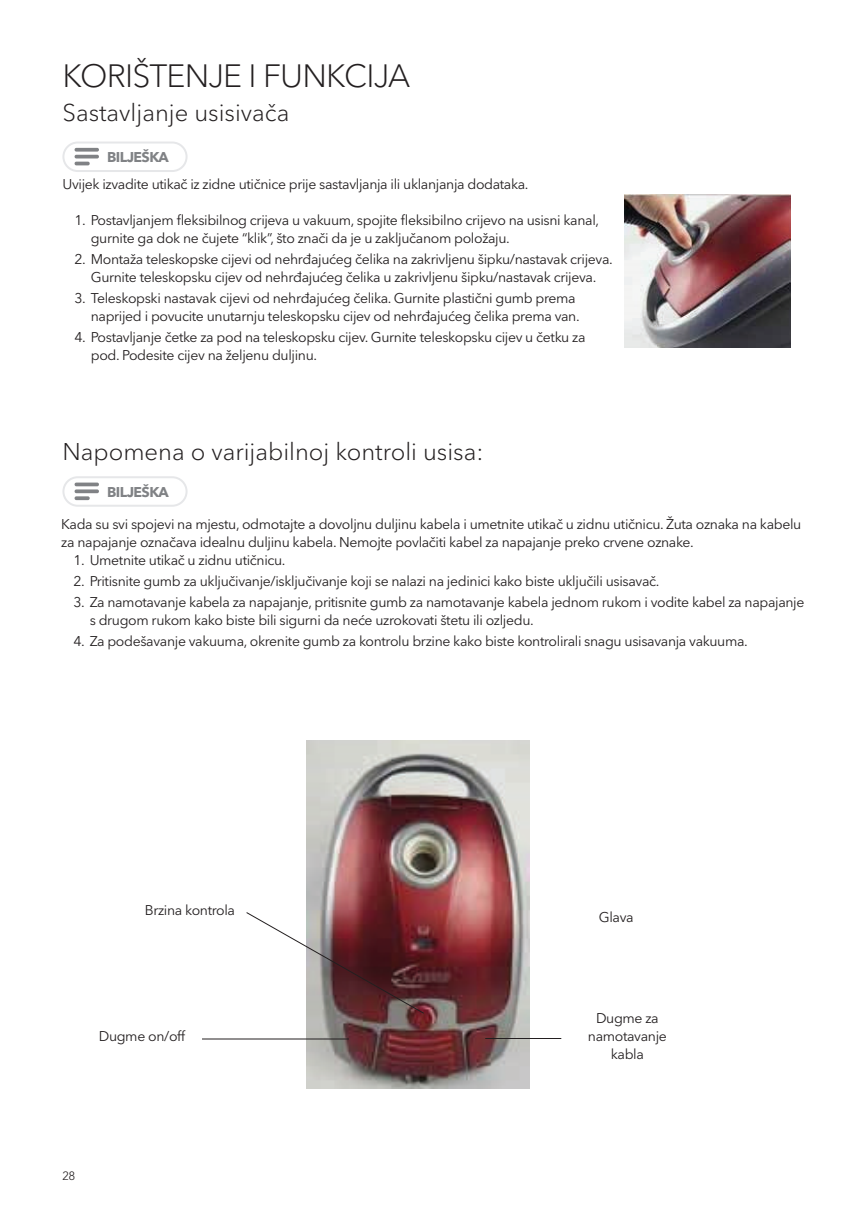
<style>
.page{position:relative;width:857px;height:1225px;background:#fff}
.page>*{position:absolute;margin:0;border:0;box-sizing:border-box;transform-origin:0 0}
.t1{font:300 32px "Avenir Next World";letter-spacing:-.025em;color:#231f20}
.t2{font:300 24px "Avenir Next World";color:#231f20}
.t3{font:14px/18px "Avenir Next World";letter-spacing:-.025em;color:#231f20}
.t4{font:700 14px "Avenir Next World";letter-spacing:-.04em;color:#808285}
.t5{font:300 12px "Avenir LT Pro";color:#231f20}
</style>
<div class="page">
<img style="left:624px;top:195px;width:165px;height:152px">
<img style="left:307px;top:740px;width:222px;height:348px">
<svg style="left:246px;top:912px;width:178px;height:102px"></svg>
<hr style="left:202px;top:1038px;width:147px;height:1px;background:#231f20">
<hr style="left:485px;top:1038px;width:76px;height:1px;background:#231f20">
<div style="left:62px;top:141px;width:125px;height:31px;border:2px solid #e6e7e9;border-radius:14px"></div>
<svg style="left:74px;top:148px;width:25px;height:17px"></svg>
<div style="left:62px;top:476px;width:125px;height:31px;border:2px solid #e6e7e9;border-radius:14px"></div>
<svg style="left:74px;top:482px;width:25px;height:18px"></svg>
<h1 class="t1" style="left:62px;top:50px;width:349px">KORIŠTENJE I FUNKCIJA</h1>
<h2 class="t2" style="left:62px;top:94px;width:228px">Sastavljanje usisivača</h2>
<p class="t4" style="left:107px;top:149px;width:63px">BILJEŠKA</p>
<p class="t3" style="left:62px;top:175px;width:467px">Uvijek izvadite utikač iz zidne utičnice prije sastavljanja ili uklanjanja dodataka.</p>
<p class="t3" style="left:91px;top:211px;width:509px;text-indent:-16px">1. Postavljanjem fleksibilnog crijeva u vakuum, spojite fleksibilno crijevo na usisni kanal, gurnite ga dok ne čujete “klik”, što znači da je u zaključanom položaju.</p>
<p class="t3" style="left:74px;top:250px;width:539px;text-align:center">2. Montaža teleskopske cijevi od nehrđajućeg čelika na zakrivljenu šipku/nastavak crijeva.<br>Gurnite teleskopsku cijev od nehrđajućeg čelika u zakrivljenu šipku/nastavak crijeva.</p>
<p class="t3" style="left:74px;top:289px;width:506px;text-align:right">3. Teleskopski nastavak cijevi od nehrđajućeg čelika. Gurnite plastični gumb prema naprijed i povucite unutarnju teleskopsku cijev od nehrđajućeg čelika prema van.</p>
<p class="t3" style="left:91px;top:328px;width:496px;text-indent:-16px">4. Postavljanje četke za pod na teleskopsku cijev. Gurnite teleskopsku cijev u četku za pod. Podesite cijev na željenu duljinu.</p>
<h2 class="t2" style="left:62px;top:432px;width:422px">Napomena o varijabilnoj kontroli usisa:</h2>
<p class="t4" style="left:107px;top:484px;width:63px">BILJEŠKA</p>
<p class="t3" style="left:61px;top:515px;width:741px">Kada su svi spojevi na mjestu, odmotajte a dovoljnu duljinu kabela i umetnite utikač u zidnu utičnicu. Žuta oznaka na kabelu za napajanje označava idealnu duljinu kabela. Nemojte povlačiti kabel za napajanje preko crvene oznake.</p>
<p class="t3" style="left:73px;top:551px;width:214px">1. Umetnite utikač u zidnu utičnicu.</p>
<p class="t3" style="left:73px;top:572px;width:587px">2. Pritisnite gumb za uključivanje/isključivanje koji se nalazi na jedinici kako biste uključili usisavač.</p>
<p class="t3" style="left:90px;top:593px;width:716px;text-indent:-16px">3. Za namotavanje kabela za napajanje, pritisnite gumb za namotavanje kabela jednom rukom i vodite kabel za napajanje s drugom rukom kako biste bili sigurni da neće uzrokovati štetu ili ozljedu.</p>
<p class="t3" style="left:73px;top:632px;width:675px">4. Za podešavanje vakuuma, okrenite gumb za kontrolu brzine kako biste kontrolirali snagu usisavanja vakuuma.</p>
<p class="t3" style="left:145px;top:901px;width:92px">Brzina kontrola</p>
<p class="t3" style="left:99px;top:1027px;width:88px">Dugme on/off</p>
<p class="t5" style="left:62px;top:1168px;width:14px">28</p>
<p class="t3" style="left:598px;top:908px;width:36px">Glava</p>
<p class="t3" style="left:587px;top:1009px;width:80px;text-align:center">Dugme za namotavanje kabla</p>
</div>
